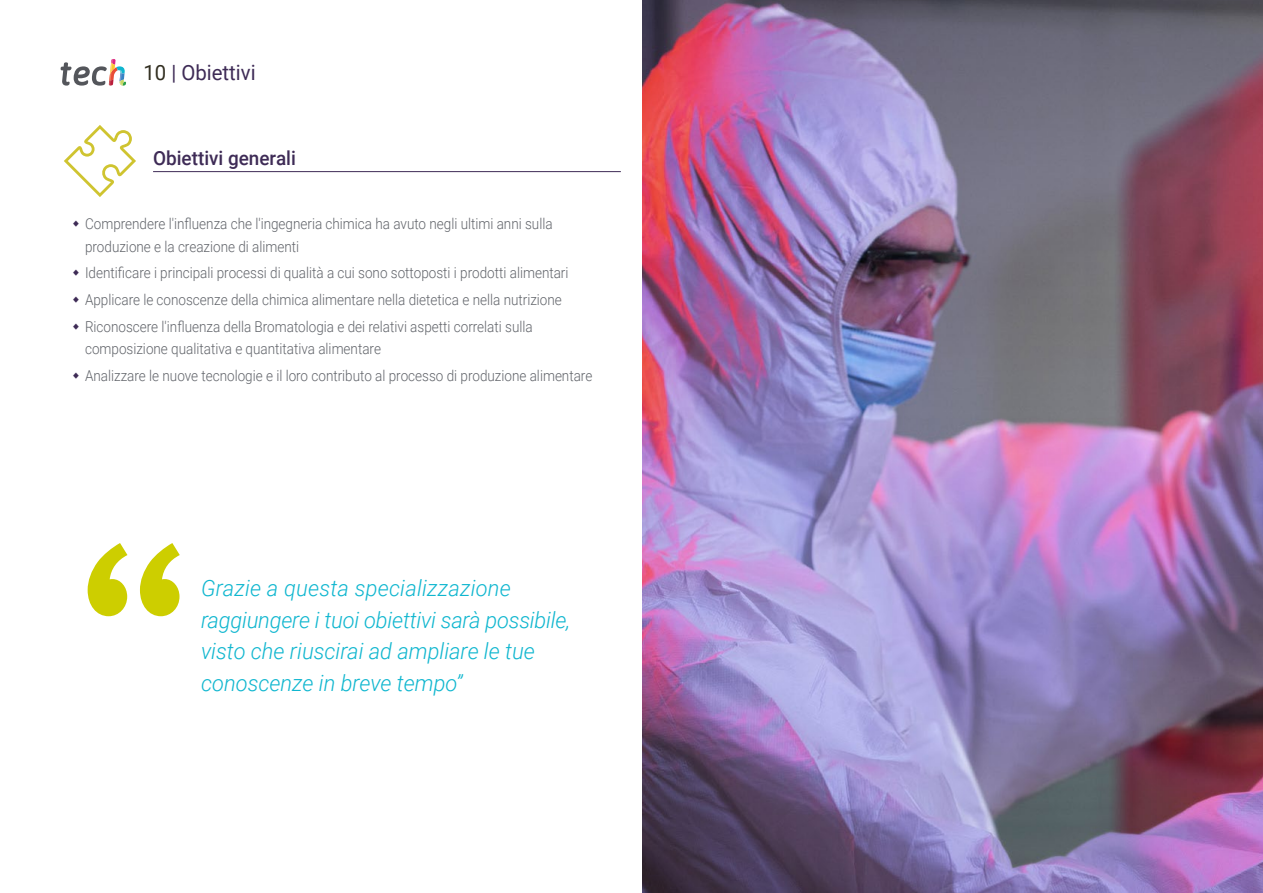
<style>
.page{position:relative;width:1263px;height:893px;background:#fff}
.page>*{position:absolute;margin:0;border:0;box-sizing:border-box;transform-origin:0 0}
.t1{font:italic 300 22.5px/31.5px "Roboto";color:#0fb6cf}
.t2{font:21px "Roboto";color:#3e2b56}
.t3{font:500 19.5px "Roboto";color:#3e2b56}
.t4{font:300 15px/26.7px "Roboto";color:#61646a;scale:.9 1}
.s1{color:#312e20}
</style>
<div class="page">
<svg style="left:64px;top:125px;width:72px;height:72px"></svg>
<img style="left:642px;top:0;width:621px;height:893px">
<svg style="left:61px;top:59px;width:65px;height:27px"></svg>
<svg style="left:88px;top:543px;width:92px;height:73px"></svg>
<hr style="left:153px;top:171px;width:468px;height:1px;background:#3e2b56">
<h2 class="t2" style="left:144px;top:57px;width:114px"><span class="s1">10</span> | Obiettivi</h2>
<h3 class="t3" style="left:153px;top:144px;width:144px">Obiettivi generali</h3>
<p class="t4" style="left:85px;top:212px;width:521px;line-height:22.5px">Comprendere l'influenza che l'ingegneria chimica ha avuto negli ultimi anni sulla produzione e la creazione di alimenti</p>
<p class="t4" style="left:85px;top:259px;width:539px">Identificare i principali processi di qualità a cui sono sottoposti i prodotti alimentari<br>Applicare le conoscenze della chimica alimentare nella dietetica e nella nutrizione<br>Riconoscere l'influenza della Bromatologia e dei relativi aspetti correlati sulla</p>
<p class="t4" style="left:85px;top:335px;width:565px">composizione qualitativa e quantitativa alimentare<br>Analizzare le nuove tecnologie e il loro contributo al processo di produzione alimentare</p>
<h1 class="t1" style="left:201px;top:571px;width:371px">Grazie a questa specializzazione raggiungere i tuoi obiettivi sarà possibile, visto che riuscirai ad ampliare le tue conoscenze in breve tempo”</h1>
</div>
